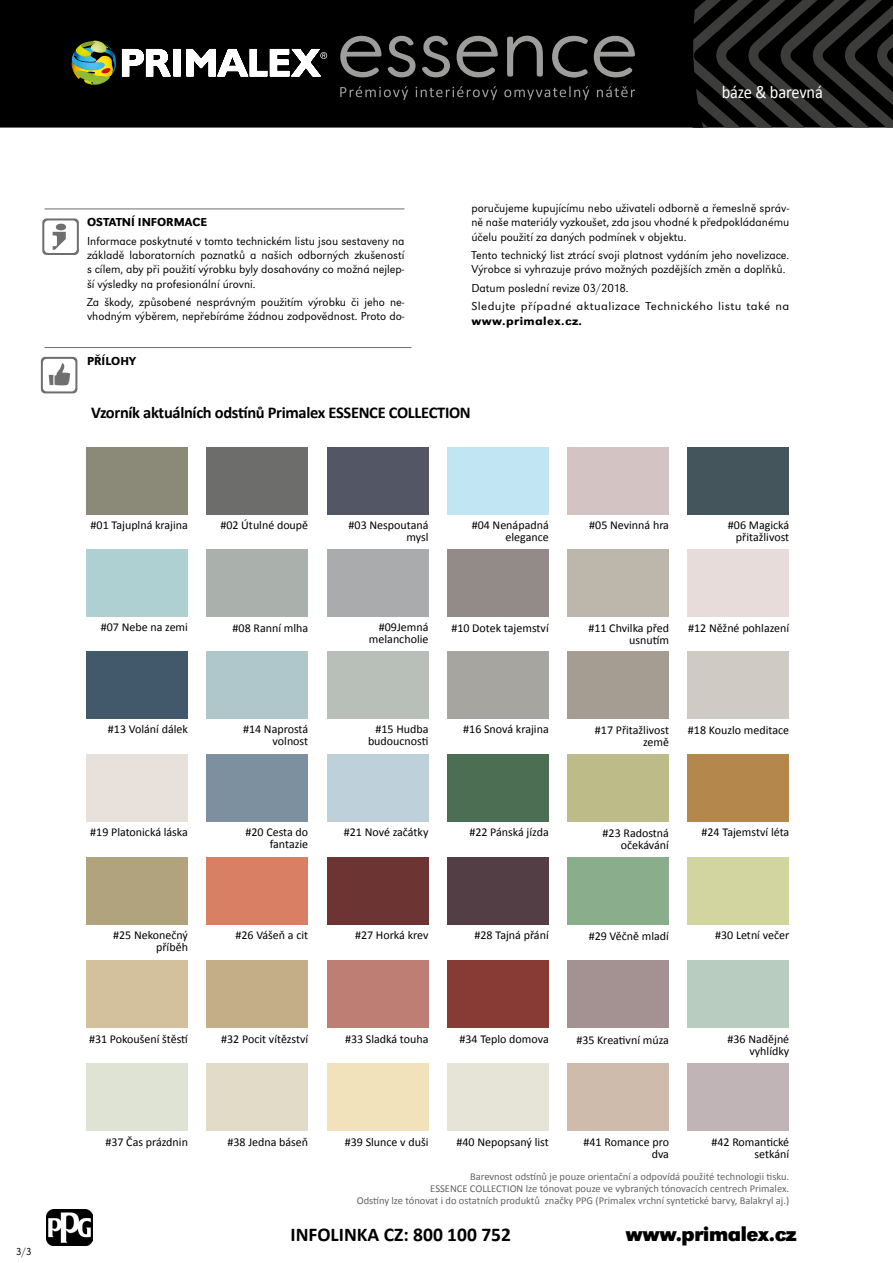
<style>
.page{position:relative;width:893px;height:1263px;background:#fff}
.page>*{position:absolute;margin:0;border:0;box-sizing:border-box;transform-origin:0 0}
.t1{font:700 21px "URW Grotesk TCE";letter-spacing:-.02em;color:#000}
.t2{font:700 19.5px "Calibri";color:#000}
.t3{font:18px "Calibri";letter-spacing:-.01em;color:#fff;scale:.91 1}
.t4{font:700 16.5px "Calibri";letter-spacing:-.02em;color:#000}
.t5{font:12px/12px "Calibri";color:#000;text-align:right}
.t6{font:300 12px/14.2px "URW Grotesk TCE";color:#000;text-align:justify}
.t7{font:300 12px/18.5px "URW Grotesk TCE";letter-spacing:.03em;color:#000}
.t8{font:500 12px "URW Grotesk TCE";color:#000}
.t9{font:500 12px "URW Grotesk TCE";letter-spacing:.03em;color:#000;scale:1.08 1}
.t10{font:10.5px/12px "Calibri";color:#646363;text-align:right}
.t11{font:300 10.5px "URW Grotesk TCE";color:#000}
</style>
<div class="page">
<hr style="left:44px;top:209px;width:360px;height:1px;background:#706f6f">
<svg style="left:42px;top:218px;width:37px;height:37px"></svg>
<svg style="left:703px;top:0;width:190px;height:128px"></svg>
<div style="left:0;top:0;width:703px;height:128px;background:#000"></div>
<svg style="left:71px;top:40px;width:45px;height:45px"></svg>
<svg style="left:122px;top:49px;width:205px;height:27px"></svg>
<img style="left:47px;top:1210px;width:45px;height:35px">
<svg style="left:456px;top:35px;width:42px;height:43px"></svg>
<svg style="left:594px;top:35px;width:41px;height:43px"></svg>
<svg style="left:507px;top:32px;width:36px;height:45px"></svg>
<svg style="left:552px;top:35px;width:36px;height:43px"></svg>
<svg style="left:338px;top:35px;width:78px;height:43px"></svg>
<svg style="left:422px;top:35px;width:28px;height:42px"></svg>
<svg style="left:340px;top:86px;width:68px;height:14px"></svg>
<svg style="left:416px;top:86px;width:81px;height:14px"></svg>
<svg style="left:504px;top:86px;width:85px;height:14px"></svg>
<svg style="left:597px;top:86px;width:38px;height:11px"></svg>
<hr style="left:44px;top:347px;width:367px;height:1px;background:#706f6f">
<svg style="left:41px;top:357px;width:36px;height:36px"></svg>
<div style="left:327px;top:447px;width:101px;height:68px;background:#525665"></div>
<div style="left:86px;top:447px;width:102px;height:68px;background:#8b8a78"></div>
<div style="left:447px;top:447px;width:102px;height:68px;background:#c2e5f4"></div>
<div style="left:206px;top:447px;width:102px;height:68px;background:#6d6d6c"></div>
<div style="left:567px;top:447px;width:102px;height:68px;background:#d3c3c3"></div>
<div style="left:687px;top:447px;width:102px;height:68px;background:#44555b"></div>
<div style="left:327px;top:549px;width:101px;height:68px;background:#aaabac"></div>
<div style="left:86px;top:549px;width:102px;height:68px;background:#afd0d3"></div>
<div style="left:447px;top:549px;width:102px;height:68px;background:#928b88"></div>
<div style="left:206px;top:549px;width:102px;height:68px;background:#aab1ac"></div>
<div style="left:567px;top:549px;width:102px;height:68px;background:#bdb6ab"></div>
<div style="left:687px;top:549px;width:102px;height:68px;background:#e8dcdb"></div>
<div style="left:687px;top:754px;width:102px;height:67px;background:#b4884d"></div>
<div style="left:687px;top:960px;width:102px;height:68px;background:#b8ccbf"></div>
<div style="left:687px;top:857px;width:102px;height:67px;background:#d2d5a0"></div>
<div style="left:687px;top:1063px;width:102px;height:68px;background:#c1b4b6"></div>
<div style="left:327px;top:651px;width:101px;height:68px;background:#b7bfb8"></div>
<div style="left:86px;top:651px;width:102px;height:68px;background:#41596a"></div>
<div style="left:447px;top:651px;width:102px;height:68px;background:#a7a59f"></div>
<div style="left:206px;top:651px;width:102px;height:68px;background:#afc6ca"></div>
<div style="left:567px;top:651px;width:102px;height:68px;background:#a59d92"></div>
<div style="left:687px;top:651px;width:102px;height:68px;background:#cfcbc4"></div>
<div style="left:327px;top:754px;width:101px;height:67px;background:#bed0da"></div>
<div style="left:327px;top:960px;width:101px;height:68px;background:#bf7e73"></div>
<div style="left:86px;top:754px;width:102px;height:67px;background:#e7e0db"></div>
<div style="left:86px;top:960px;width:102px;height:68px;background:#d2c19c"></div>
<div style="left:327px;top:857px;width:101px;height:67px;background:#6c3432"></div>
<div style="left:327px;top:1063px;width:101px;height:68px;background:#f1e2bc"></div>
<div style="left:86px;top:857px;width:102px;height:67px;background:#b0a37d"></div>
<div style="left:86px;top:1063px;width:102px;height:68px;background:#dee3d4"></div>
<div style="left:447px;top:754px;width:102px;height:67px;background:#4c6f53"></div>
<div style="left:447px;top:960px;width:102px;height:68px;background:#883a35"></div>
<div style="left:206px;top:754px;width:102px;height:67px;background:#7d909f"></div>
<div style="left:206px;top:960px;width:102px;height:68px;background:#c3ae87"></div>
<div style="left:567px;top:754px;width:102px;height:67px;background:#bdbb87"></div>
<div style="left:567px;top:960px;width:102px;height:68px;background:#a49292"></div>
<div style="left:447px;top:857px;width:102px;height:67px;background:#533e46"></div>
<div style="left:447px;top:1063px;width:102px;height:68px;background:#e6e4d6"></div>
<div style="left:206px;top:857px;width:102px;height:67px;background:#d87f64"></div>
<div style="left:206px;top:1063px;width:102px;height:68px;background:#e1dbc7"></div>
<div style="left:567px;top:857px;width:102px;height:67px;background:#8aae8c"></div>
<div style="left:567px;top:1063px;width:102px;height:68px;background:#cfbbac"></div>
<p class="t11" style="left:16px;top:1246px;width:17px">3/3</p>
<p class="t8" style="left:87px;top:215px;width:122px">OSTATNÍ INFORMACE</p>
<p class="t6" style="left:87px;top:234px;width:319px">Informace poskytnuté v tomto technickém listu jsou sestaveny na základě laboratorních poznatků a našich odborných zkušeností s cílem, aby při použití výrobku byly dosahovány co možná nejlep&shy;ší výsledky na profesionální úrovni.</p>
<p class="t6" style="left:87px;top:295px;width:319px">Za škody, způsobené nesprávným použitím výrobku či jeho ne&shy;vhodným výběrem, nepřebíráme žádnou zodpovědnost. Proto do-</p>
<p class="t8" style="left:87px;top:354px;width:50px">PŘÍLOHY</p>
<h3 class="t3" style="left:722px;top:81px;width:112px">báze &amp; barevná</h3>
<p class="t6" style="left:471px;top:201px;width:319px">poručujeme kupujícímu nebo uživateli odborně a řemeslně správ&shy;ně naše materiály vyzkoušet, zda jsou vhodné k předpokládanému účelu použití za daných podmínek v objektu.</p>
<p class="t6" style="left:471px;top:248px;width:319px">Tento technický list ztrácí svoji platnost vydáním jeho novelizace.<br>Výrobce si vyhrazuje právo možných pozdějších změn a doplňků.</p>
<p class="t7" style="left:471px;top:279px;width:319px">Datum poslední revize 03/2018.<br>Sledujte případné aktualizace Technického listu také na</p>
<p class="t9" style="left:471px;top:314px;width:104px">www.primalex.cz.</p>
<h3 class="t4" style="left:91px;top:402px;width:381px">Vzorník aktuálních odstínů Primalex ESSENCE COLLECTION</h3>
<p class="t5" style="left:220px;top:519px;width:89px">#02 Útulné doupě</p>
<p class="t5" style="left:589px;top:519px;width:81px">#05 Nevinná hra</p>
<p class="t5" style="left:728px;top:519px;width:63px">#06 Magická přitažlivost</p>
<p class="t5" style="left:91px;top:519px;width:99px">#01 Tajuplná krajina</p>
<p class="t5" style="left:472px;top:519px;width:79px">#04 Nenápadná elegance</p>
<p class="t5" style="left:349px;top:519px;width:81px">#03 Nespoutaná mysl</p>
<p class="t5" style="left:369px;top:620px;width:61px">#09Jemná melancholie</p>
<p class="t5" style="left:101px;top:620px;width:89px">#07 Nebe na zemi</p>
<p class="t5" style="left:233px;top:621px;width:77px">#08 Ranní mlha</p>
<p class="t5" style="left:451px;top:621px;width:99px">#10 Dotek tajemství</p>
<p class="t5" style="left:588px;top:621px;width:82px">#11 Chvilka před usnutím</p>
<p class="t5" style="left:688px;top:621px;width:103px">#12 Něžné pohlazení</p>
<p class="t5" style="left:108px;top:723px;width:81px">#13 Volání dálek</p>
<p class="t5" style="left:243px;top:723px;width:67px">#14 Naprostá</p>
<p class="t5" style="left:463px;top:723px;width:87px">#16 Snová krajina</p>
<p class="t5" style="left:273px;top:735px;width:37px">volnost</p>
<p class="t5" style="left:595px;top:723px;width:76px">#17 Přitažlivost země</p>
<p class="t5" style="left:688px;top:723px;width:103px">#18 Kouzlo meditace</p>
<p class="t5" style="left:368px;top:723px;width:62px">#15 Hudba budoucnosti</p>
<p class="t5" style="left:90px;top:825px;width:99px">#19 Platonická láska</p>
<p class="t5" style="left:245px;top:825px;width:64px">#20 Cesta do fantazie</p>
<p class="t5" style="left:344px;top:825px;width:86px">#21 Nové začátky</p>
<p class="t5" style="left:469px;top:825px;width:81px">#22 Pánská jízda</p>
<p class="t5" style="left:603px;top:826px;width:68px">#23 Radostná očekávání</p>
<p class="t5" style="left:702px;top:825px;width:89px">#24 Tajemství léta</p>
<p class="t5" style="left:113px;top:928px;width:76px">#25 Nekonečný příběh</p>
<p class="t5" style="left:235px;top:928px;width:74px">#26 Vášeň a cit</p>
<p class="t5" style="left:355px;top:928px;width:75px">#27 Horká krev</p>
<p class="t5" style="left:475px;top:928px;width:76px">#28 Tajná přání</p>
<p class="t5" style="left:589px;top:929px;width:82px">#29 Věčně mladí</p>
<p class="t5" style="left:715px;top:928px;width:76px">#30 Letní večer</p>
<p class="t5" style="left:89px;top:1032px;width:100px">#31 Pokoušení štěstí</p>
<p class="t5" style="left:221px;top:1032px;width:88px">#32 Pocit vítězství</p>
<p class="t5" style="left:345px;top:1032px;width:85px">#33 Sladká touha</p>
<p class="t5" style="left:460px;top:1032px;width:91px">#34 Teplo domova</p>
<p class="t5" style="left:576px;top:1033px;width:94px">#35 Kreativní múza</p>
<p class="t5" style="left:727px;top:1032px;width:63px">#36 Nadějné vyhlídky</p>
<p class="t5" style="left:105px;top:1135px;width:84px">#37 Čas prázdnin</p>
<p class="t5" style="left:227px;top:1135px;width:82px">#38 Jedna báseň</p>
<p class="t5" style="left:345px;top:1135px;width:85px">#39 Slunce v duši</p>
<p class="t5" style="left:457px;top:1135px;width:94px">#40 Nepopsaný list</p>
<p class="t5" style="left:584px;top:1136px;width:87px">#41 Romance pro dva</p>
<p class="t5" style="left:711px;top:1135px;width:79px">#42 Romantické setkání</p>
<p class="t10" style="left:357px;top:1170px;width:434px">Barevnost odstínů je pouze orientační a odpovídá použité technologii tisku.<br>ESSENCE COLLECTION lze tónovat pouze ve vybraných tónovacích centrech Primalex.<br>Odstíny lze tónovat i do ostatních produktů značky PPG (Primalex vrchní syntetické barvy, Balakryl aj.)</p>
<h2 class="t2" style="left:291px;top:1222px;width:222px">INFOLINKA CZ: 800 100 752</h2>
<h1 class="t1" style="left:626px;top:1221px;width:173px">www.primalex.cz</h1>
</div>
